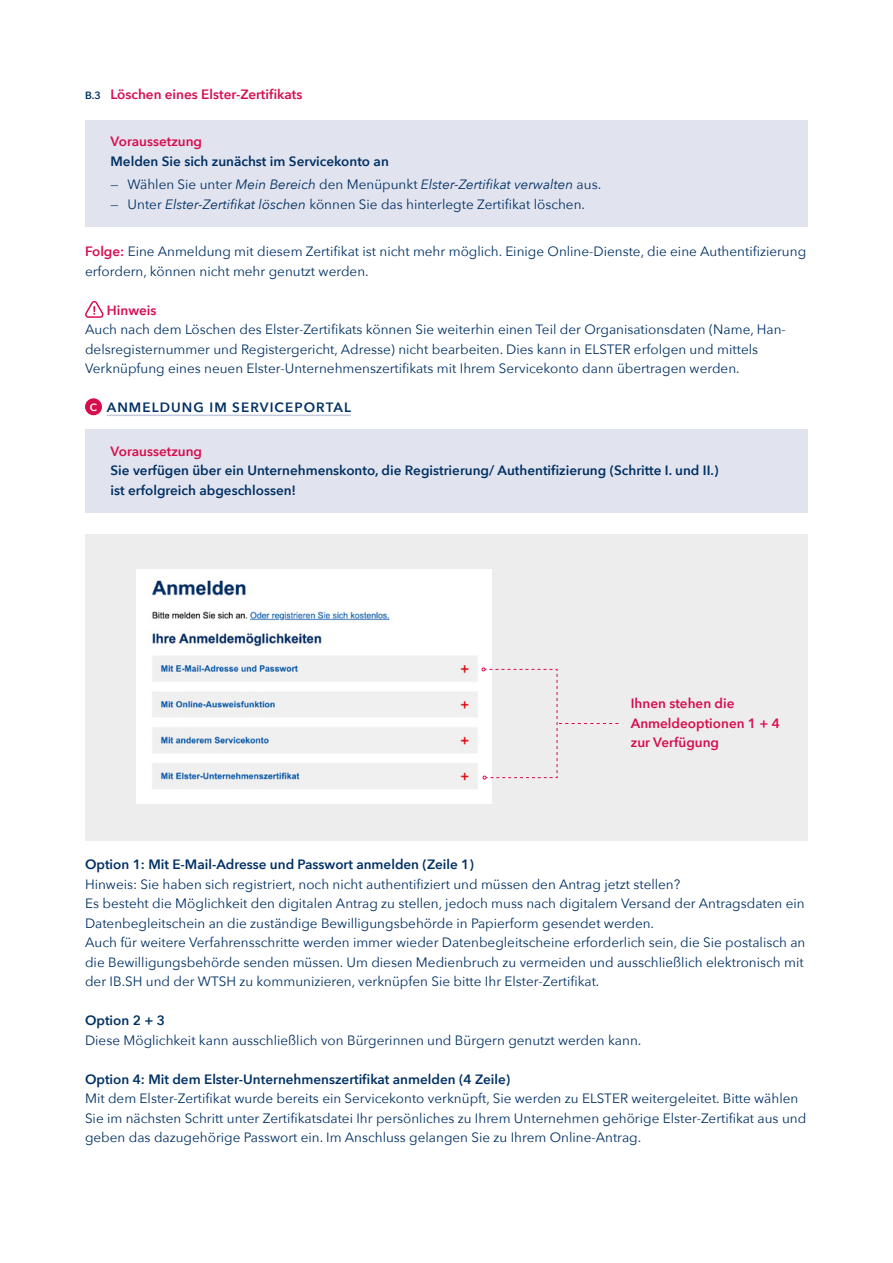
<style>
.page{position:relative;width:893px;height:1263px;background:#fff}
.page>*{position:absolute;margin:0;border:0;box-sizing:border-box;transform-origin:0 0}
.Fließtext{font:13.5px/19.5px "Avenir Next";color:#003063}
.Fließtext-2{font:600 13.5px/19.5px "Avenir Next";color:#003063}
.Fließtext-3{font:600 13.5px/19.5px "Avenir Next";color:#d60d4d}
.t1{font:italic 13.5px "Avenir Next";color:#003063}
.Fließtext-4{font:600 13.5px "Avenir Next";letter-spacing:.08em;color:#003063}
.s1{font-size:10.5px;color:#003063}
.s2{font-style:normal}
.s3{font-style:italic}
.s4{font-weight:600;color:#d60d4d}
.s5{font-size:10.5px;color:#fff}
</style>
<div class="page">
<div style="left:86px;top:399px;width:15px;height:15px;background:#d60d4d;border-radius:50%"></div>
<div style="left:85px;top:398px;width:17px;height:17px;border:2px solid #d60d4d;border-radius:50%"></div>
<div style="left:85px;top:120px;width:723px;height:44px;background:#e1e3ee"></div>
<div style="left:85px;top:163px;width:723px;height:44px;background:#e1e3ee"></div>
<div style="left:85px;top:183px;width:723px;height:43px;background:#e1e3ee"></div>
<hr style="left:107px;top:415px;width:244px;height:1px;background:#c4c8dd">
<div style="left:85px;top:429px;width:723px;height:44px;background:#e1e3ee"></div>
<div style="left:85px;top:449px;width:723px;height:63px;background:#e1e3ee"></div>
<svg style="left:85px;top:301px;width:19px;height:17px"></svg>
<div style="left:85px;top:534px;width:723px;height:306px;background:#ededed"></div>
<img style="left:136px;top:569px;width:355px;height:235px">
<svg style="left:482px;top:667px;width:136px;height:112px"></svg>
<p class="Fließtext-3" style="left:85px;top:84px;width:219px"><span class="s1">B.3</span> Löschen eines Elster-Zertifikats</p>
<p class="Fließtext-3" style="left:111px;top:131px;width:93px">Voraussetzung</p>
<p class="Fließtext-2" style="left:111px;top:151px;width:280px">Melden Sie sich zunächst im Servicekonto an</p>
<p class="t1" style="left:111px;top:173px;width:492px"><span class="s2">— Wählen Sie unter</span> Mein Bereich <span class="s2">den Menüpunkt</span> Elster-Zertifikat verwalten <span class="s2">aus.</span></p>
<p class="Fließtext" style="left:111px;top:194px;width:476px">— Unter <span class="s3">Elster-Zertifikat löschen</span> können Sie das hinterlegte Zertifikat löschen.</p>
<p class="Fließtext" style="left:85px;top:241px;width:723px"><span class="s4">Folge:</span> Eine Anmeldung mit diesem Zertifikat ist nicht mehr möglich. Einige Online-Dienste, die eine Authentifizierung erfordern, können nicht mehr genutzt werden.</p>
<p class="Fließtext-3" style="left:107px;top:300px;width:51px">Hinweis</p>
<p class="Fließtext" style="left:85px;top:319px;width:702px">Auch nach dem Löschen des Elster-Zertifikats können Sie weiterhin einen Teil der Organisationsdaten (Name, Han&shy;delsregisternummer und Registergericht, Adresse) nicht bearbeiten. Dies kann in ELSTER erfolgen und mittels<br>Verknüpfung eines neuen Elster-Unternehmenszertifikats mit Ihrem Servicekonto dann übertragen werden.</p>
<p class="Fließtext-4" style="left:90px;top:396px;width:263px"><span class="s5">C</span> ANMELDUNG IM SERVICEPORTAL</p>
<p class="Fließtext-3" style="left:111px;top:441px;width:93px">Voraussetzung</p>
<p class="Fließtext-2" style="left:111px;top:460px;width:609px">Sie verfügen über ein Unternehmenskonto, die Registrierung/ Authentifizierung (Schritte I. und II.) ist erfolgreich abgeschlossen!</p>
<p class="Fließtext-3" style="left:631px;top:693px;width:151px">Ihnen stehen die<br>Anmeldeoptionen 1 + 4 zur Verfügung</p>
<p class="Fließtext-2" style="left:85px;top:855px;width:390px">Option 1: Mit E-Mail-Adresse und Passwort anmelden (Zeile 1)</p>
<p class="Fließtext" style="left:85px;top:874px;width:597px">Hinweis: Sie haben sich registriert, noch nicht authentifiziert und müssen den Antrag jetzt stellen?</p>
<p class="Fließtext" style="left:85px;top:893px;width:721px">Es besteht die Möglichkeit den digitalen Antrag zu stellen, jedoch muss nach digitalem Versand der Antragsdaten ein<br>Datenbegleitschein an die zuständige Bewilligungsbehörde in Papierform gesendet werden.</p>
<p class="Fließtext" style="left:85px;top:932px;width:722px">Auch für weitere Verfahrensschritte werden immer wieder Datenbegleitscheine erforderlich sein, die Sie postalisch an die Bewilligungsbehörde senden müssen. Um diesen Medienbruch zu vermeiden und ausschließlich elektronisch mit der IB.SH und der WTSH zu kommunizieren, verknüpfen Sie bitte Ihr Elster-Zertifikat.</p>
<h4 class="Fließtext-2" style="left:85px;top:1011px;width:81px">Option 2 + 3</h4>
<p class="Fließtext" style="left:85px;top:1030px;width:558px">Diese Möglichkeit kann ausschließlich von Bürgerinnen und Bürgern genutzt werden kann.</p>
<h4 class="Fließtext-2" style="left:85px;top:1069px;width:427px">Option 4: Mit dem Elster-Unternehmenszertifikat anmelden (4 Zeile)</h4>
<p class="Fließtext" style="left:85px;top:1088px;width:723px">Mit dem Elster-Zertifikat wurde bereits ein Servicekonto verknüpft, Sie werden zu ELSTER weitergeleitet. Bitte wählen<br>Sie im nächsten Schritt unter Zertifikatsdatei Ihr persönliches zu Ihrem Unternehmen gehörige Elster-Zertifikat aus und geben das dazugehörige Passwort ein. Im Anschluss gelangen Sie zu Ihrem Online-Antrag.</p>
</div>
